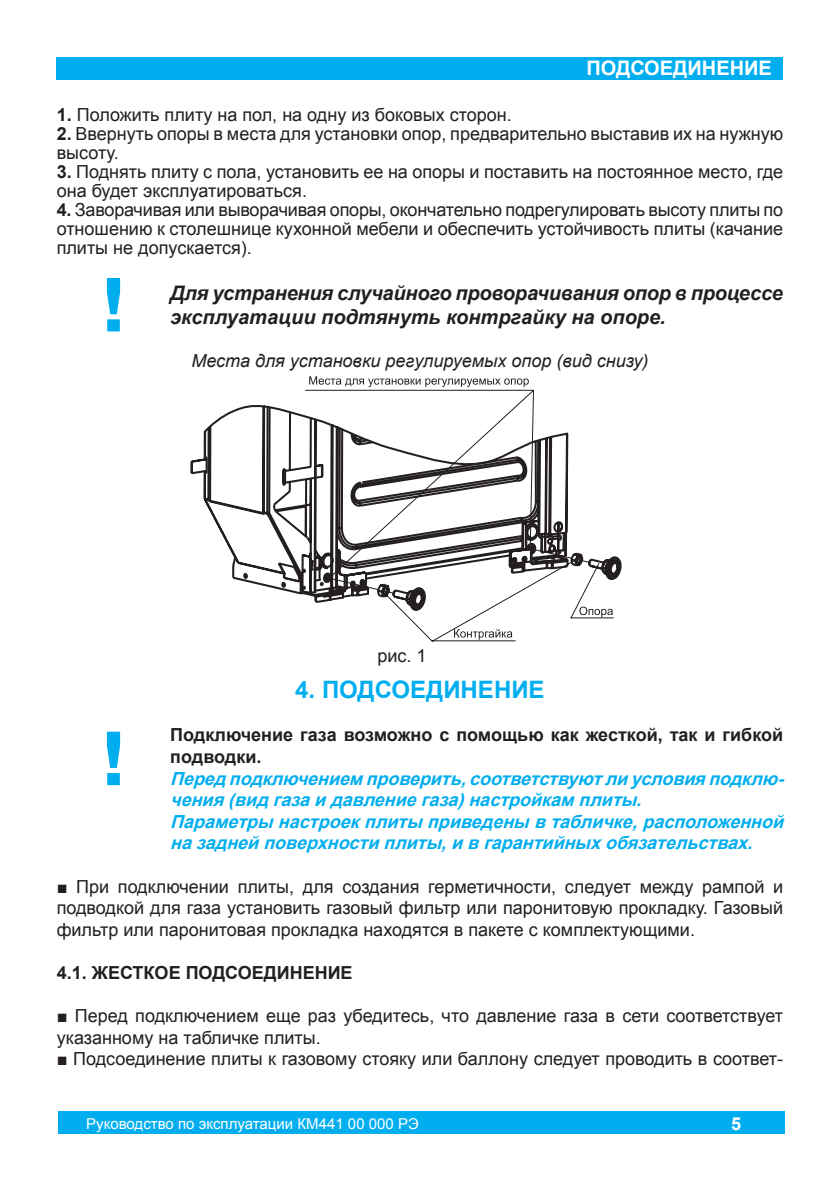
<style>
.page{position:relative;width:840px;height:1191px;background:#fff}
.page>*{position:absolute;margin:0;border:0;box-sizing:border-box;transform-origin:0 0}
.t1{font:700 72px "Pragmatica";color:#00aeef}
.t2{font:700 24px "Arial";color:#00aeef}
.t3{font:italic 700 20px/24px "Arial";letter-spacing:-.01em;color:#231f20}
.t4{font:700 20px "Arial";color:#fff}
.t5{font:18px/19px "Arial";color:#231f20}
.t6{font:italic 700 18px/21.6px "Arial";color:#00aeef}
.t7{font:700 18px/21.6px "Arial";color:#231f20}
.t8{font:italic 18px "Arial";color:#231f20}
.t9{font:700 18px "Arial";color:#fff}
.t10{font:15px "Arial";color:#fff}
.s1{font-weight:700}
</style>
<div class="page">
<div style="left:58px;top:1111px;width:725px;height:23px;background:#00aeef"></div>
<div style="left:57px;top:57px;width:725px;height:22px;background:#00aeef"></div>
<svg style="left:190px;top:405px;width:71px;height:170px"></svg>
<svg style="left:261px;top:405px;width:43px;height:190px"></svg>
<svg style="left:309px;top:376px;width:219px;height:11px"></svg>
<svg style="left:304px;top:389px;width:309px;height:253px"></svg>
<svg style="left:454px;top:629px;width:58px;height:11px"></svg>
<svg style="left:327px;top:548px;width:295px;height:69px"></svg>
<p class="t4" style="left:586px;top:55px;width:30px">Подсоединение</p>
<p class="t5" style="left:57px;top:105px;width:456px"><span class="s1">1.</span> Положить плиту на пол, на одну из боковых сторон.</p>
<p class="t5" style="left:57px;top:124px;width:727px"><span class="s1">2.</span> Ввернуть опоры в места для установки опор, предварительно выставив их на нужную высоту.</p>
<p class="t5" style="left:57px;top:162px;width:727px"><span class="s1">3.</span> Поднять плиту с пола, установить ее на опоры и поставить на постоянное место, где она будет эксплуатироваться.</p>
<p class="t5" style="left:57px;top:200px;width:727px;text-align:justify"><span class="s1">4.</span> Заворачивая или выворачивая опоры, окончательно подрегулировать высоту плиты по отношению к столешнице кухонной мебели и обеспечить устойчивость плиты (качание плиты не допускается).</p>
<p class="t3" style="left:170px;top:281px;width:614px">Для устранения случайного проворачивания опор в процессе эксплуатации подтянуть контргайку на опоре.</p>
<p class="t8" style="left:191px;top:349px;width:458px">Места для установки регулируемых опор (вид снизу)</p>
<h1 class="t1" style="left:99px;top:265px;width:31px">!</h1>
<p class="t5" style="left:377px;top:646px;width:51px">рис. 1</p>
<h2 class="t2" style="left:295px;top:674px;width:251px">4. ПОДСОЕДИНЕНИЕ</h2>
<p class="t7" style="left:170px;top:724px;width:614px">Подключение газа возможно с помощью как жесткой, так и гибкой подводки.</p>
<p class="t6" style="left:170px;top:768px;width:621px">Передподключением проверить,соответствуютлиусловияподклю&shy;чения(видгазаидавлениегаза)настройкам плиты.<br>Параметры настроекплиты приведены втабличке,расположенной назаднейповерхностиплиты,ивгарантийныхобязательствах.</p>
<p class="t5" style="left:57px;top:875px;width:727px;line-height:21.6px;text-align:justify">■ При подключении плиты, для создания герметичности, следует между рампой и подводкой для газа установить газовый фильтр или паронитовую прокладку. Газовый фильтр или паронитовая прокладка находятся в пакете с комплектующими.</p>
<p class="t7" style="left:57px;top:962px;width:297px">4.1. ЖЕСТКОЕ ПОДСОЕДИНЕНИЕ</p>
<p class="t5" style="left:57px;top:1005px;width:727px;line-height:21.6px">■ Перед подключением еще раз убедитесь, что давление газа в сети соответствует указанному на табличке плиты.</p>
<p class="t5" style="left:57px;top:1049px;width:727px">■ Подсоединение плиты к газовому стояку или баллону следует проводить в соответ-</p>
<h1 class="t1" style="left:99px;top:718px;width:31px">!</h1>
<p class="t10" style="left:86px;top:1113px;width:334px">Руководство по эксплуатации КM441 00 000 РЭ</p>
<p class="t9" style="left:730px;top:1111px;width:12px">5</p>
</div>
